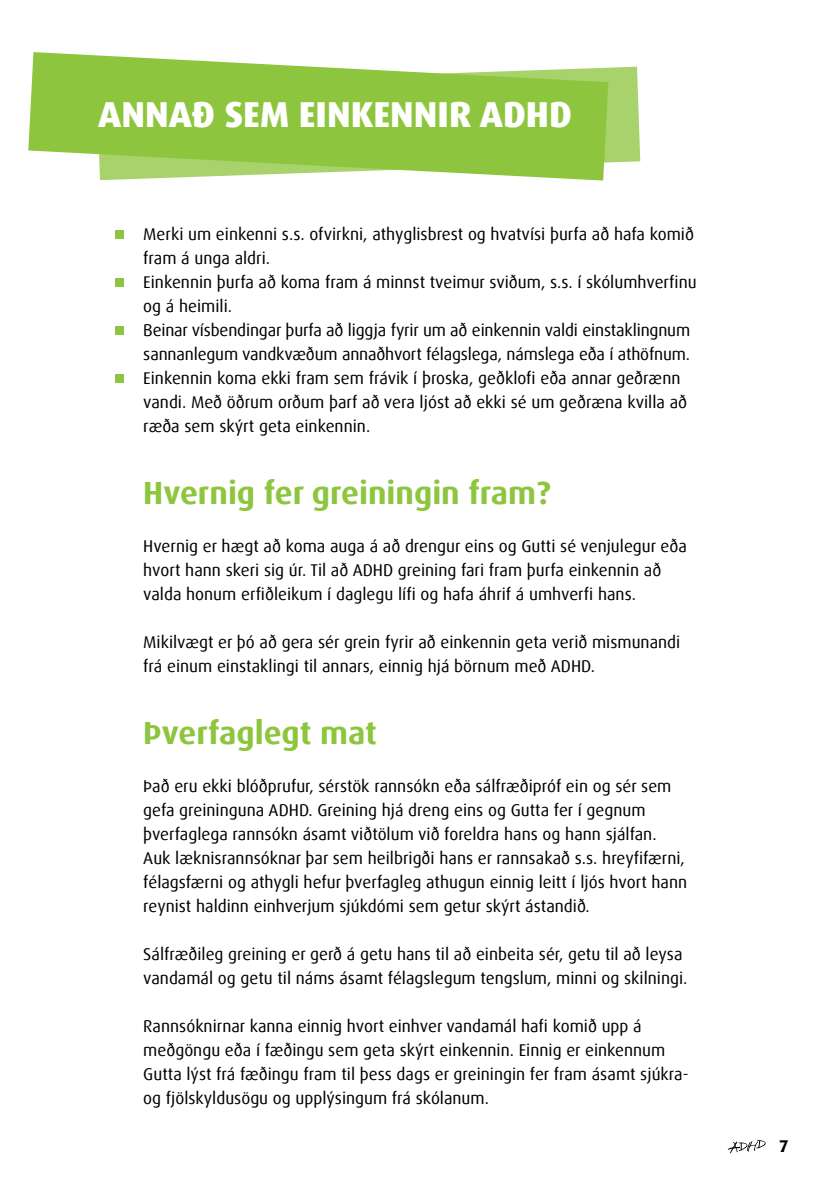
<style>
.page{position:relative;width:840px;height:1191px;background:#fff}
.page>*{position:absolute;margin:0;border:0;box-sizing:border-box;transform-origin:0 0}
.t1{font:800 36px "Dax Offc Pro";color:#fff}
.t2{font:700 32px "Dax Offc Pro";color:#8dc63e}
.t3{font:17px/24px "Dax Offc Pro";color:#000}
.t4{font:700 17px "Dax Offc Pro";color:#000}
</style>
<div class="page">
<div style="left:115px;top:230px;width:9px;height:9px;background:#8dc63e"></div>
<div style="left:115px;top:278px;width:9px;height:9px;background:#8dc63e"></div>
<div style="left:115px;top:326px;width:9px;height:9px;background:#8dc63e"></div>
<div style="left:115px;top:374px;width:9px;height:9px;background:#8dc63e"></div>
<svg style="left:608px;top:67px;width:32px;height:96px;background:#acd474"></svg>
<svg style="left:28px;top:52px;width:580px;height:129px;fill:#8dc63e"></svg>
<svg style="left:727px;top:1140px;width:39px;height:13px"></svg>
<h1 class="t1" style="left:98px;top:91px;width:475px">ANNAÐ SEM EINKENNIR ADHD</h1>
<p class="t3" style="left:143px;top:222px;width:554px">Merki um einkenni s.s. ofvirkni, athyglisbrest og hvatvísi þurfa að hafa komið fram á unga aldri.<br>Einkennin þurfa að koma fram á minnst tveimur sviðum, s.s. í skólumhverfinu og á heimili.<br>Beinar vísbendingar þurfa að liggja fyrir um að einkennin valdi einstaklingnum sannanlegum vandkvæðum annaðhvort félagslega, námslega eða í athöfnum.<br>Einkennin koma ekki fram sem frávik í þroska, geðklofi eða annar geðrænn vandi. Með öðrum orðum þarf að vera ljóst að ekki sé um geðræna kvilla að ræða sem skýrt geta einkennin.</p>
<h2 class="t2" style="left:143px;top:472px;width:409px">Hvernig fer greiningin fram?</h2>
<p class="t3" style="left:143px;top:534px;width:545px">Hvernig er hægt að koma auga á að drengur eins og Gutti sé venjulegur eða hvort hann skeri sig úr. Til að ADHD greining fari fram þurfa einkennin að valda honum erfiðleikum í daglegu lífi og hafa áhrif á umhverfi hans.</p>
<p class="t3" style="left:143px;top:630px;width:538px">Mikilvægt er þó að gera sér grein fyrir að einkennin geta verið mismunandi frá einum einstaklingi til annars, einnig hjá börnum með ADHD.</p>
<h2 class="t2" style="left:143px;top:712px;width:235px">Þverfaglegt mat</h2>
<p class="t3" style="left:143px;top:774px;width:545px">Það eru ekki blóðprufur, sérstök rannsókn eða sálfræðipróf ein og sér sem gefa greininguna ADHD. Greining hjá dreng eins og Gutta fer í gegnum þverfaglega rannsókn ásamt viðtölum við foreldra hans og hann sjálfan.<br>Auk læknisrannsóknar þar sem heilbrigði hans er rannsakað s.s. hreyfifærni, félagsfærni og athygli hefur þverfagleg athugun einnig leitt í ljós hvort hann reynist haldinn einhverjum sjúkdómi sem getur skýrt ástandið.</p>
<p class="t3" style="left:143px;top:942px;width:545px">Sálfræðileg greining er gerð á getu hans til að einbeita sér, getu til að leysa vandamál og getu til náms ásamt félagslegum tengslum, minni og skilningi.</p>
<p class="t3" style="left:143px;top:1014px;width:546px">Rannsóknirnar kanna einnig hvort einhver vandamál hafi komið upp á meðgöngu eða í fæðingu sem geta skýrt einkennin. Einnig er einkennum Gutta lýst frá fæðingu fram til þess dags er greiningin fer fram ásamt sjúkra&shy;og fjölskyldusögu og upplýsingum frá skólanum.</p>
<p class="t4" style="left:778px;top:1135px;width:11px">7</p>
</div>
